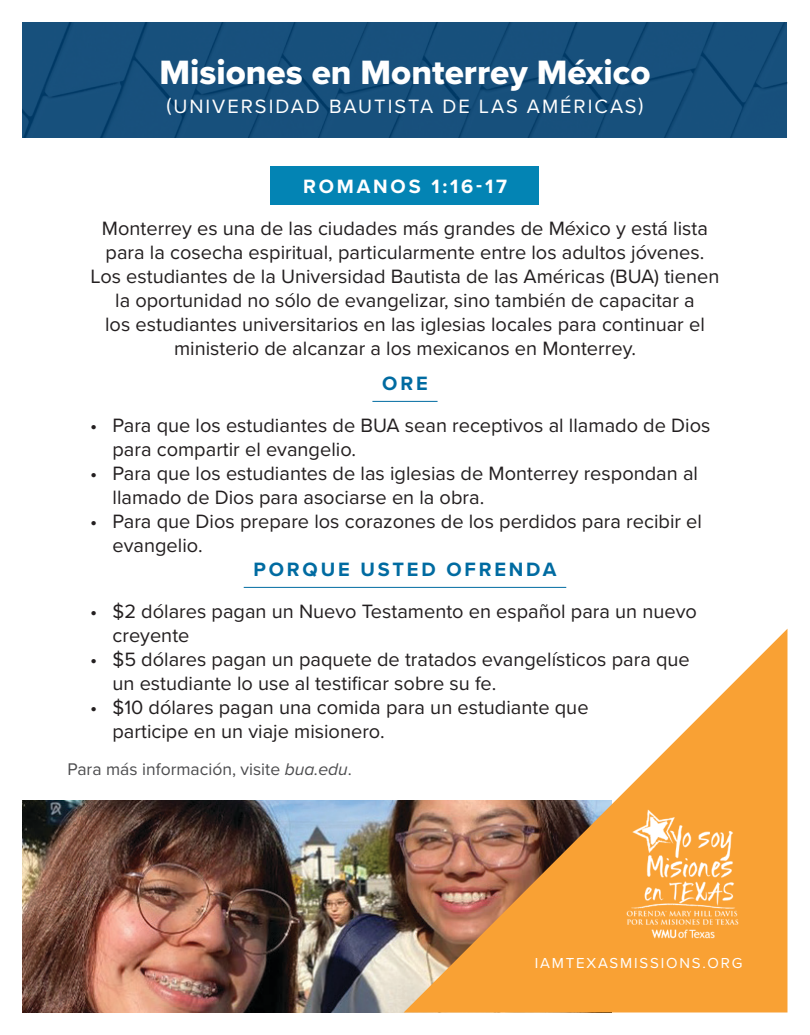
<style>
.page{position:relative;width:810px;height:1035px;background:#fff}
.page>*{position:absolute;margin:0;border:0;box-sizing:border-box;transform-origin:0 0}
.t1{font:35px "Proxima Nova Extrabld";color:#fff}
.t2{font:20px/24px "Proxima Nova";color:#231f20}
.t3{font:20px "Proxima Nova";letter-spacing:.1em;color:#fff}
.Heading_-_Underlined{font:700 20px "Proxima Nova";letter-spacing:.14em;color:#006ba1}
.Heading_-_Highlighte{font:700 20px "Proxima Nova";letter-spacing:.14em;color:#fff}
.Footnote{font:17.5px "Proxima Nova";color:#4d4d4f}
.URL{font:15px "Proxima Nova";letter-spacing:.12em;color:#fff}
.s1{font-style:italic}
</style>
<div class="page">
<img style="left:22px;top:800px;width:382px;height:212px">
<div style="left:271px;top:166px;width:268px;height:39px;background:#0384b4"></div>
<hr style="left:372px;top:401px;width:66px;height:1px;background:#006ba1">
<hr style="left:244px;top:587px;width:322px;height:1px;background:#006ba1">
<div style="left:22px;top:22px;width:766px;height:116px;background:#17507c"></div>
<svg style="left:404px;top:629px;width:383px;height:383px"></svg>
<img style="left:626px;top:808px;width:114px;height:132px">
<p class="t1" style="left:159px;top:47px;width:493px">Misiones en Monterrey México</p>
<p class="t3" style="left:166px;top:92px;width:479px">(UNIVERSIDAD BAUTISTA DE LAS AMÉRICAS)</p>
<p class="Heading_-_Highlighte" style="left:303px;top:172px;width:205px">ROMANOS 1:16-17</p>
<p class="t2" style="left:91px;top:216px;width:630px;text-align:center">Monterrey es una de las ciudades más grandes de México y está lista para la cosecha espiritual, particularmente entre los adultos jóvenes.<br>Los estudiantes de la Universidad Bautista de las Américas (BUA) tienen la oportunidad no sólo de evangelizar, sino también de capacitar a<br>los estudiantes universitarios en las iglesias locales para continuar el ministerio de alcanzar a los mexicanos en Monterrey.</p>
<p class="Heading_-_Underlined" style="left:382px;top:369px;width:47px">ORE</p>
<p class="t2" style="left:112px;top:413px;width:599px;text-indent:-22px">• Para que los estudiantes de BUA sean receptivos al llamado de Dios para compartir el evangelio.</p>
<p class="t2" style="left:112px;top:461px;width:587px;text-indent:-22px">• Para que los estudiantes de las iglesias de Monterrey respondan al llamado de Dios para asociarse en la obra.</p>
<p class="t2" style="left:112px;top:509px;width:591px;text-indent:-22px">• Para que Dios prepare los corazones de los perdidos para recibir el evangelio.</p>
<p class="Heading_-_Underlined" style="left:254px;top:555px;width:304px">PORQUE USTED OFRENDA</p>
<p class="t2" style="left:112px;top:599px;width:586px;text-indent:-22px">• $2 dólares pagan un Nuevo Testamento en español para un nuevo creyente</p>
<p class="t2" style="left:112px;top:647px;width:579px;text-indent:-22px">• $5 dólares pagan un paquete de tratados evangelísticos para que un estudiante lo use al testificar sobre su fe.</p>
<p class="t2" style="left:112px;top:695px;width:478px;text-indent:-22px">• $10 dólares pagan una comida para un estudiante que participe en un viaje misionero.</p>
<p class="Footnote" style="left:68px;top:757px;width:286px">Para más información, visite <span class="s1">bua.edu</span>.</p>
<p class="URL" style="left:535px;top:951px;width:209px">IAMTEXASMISSIONS.ORG</p>
</div>
